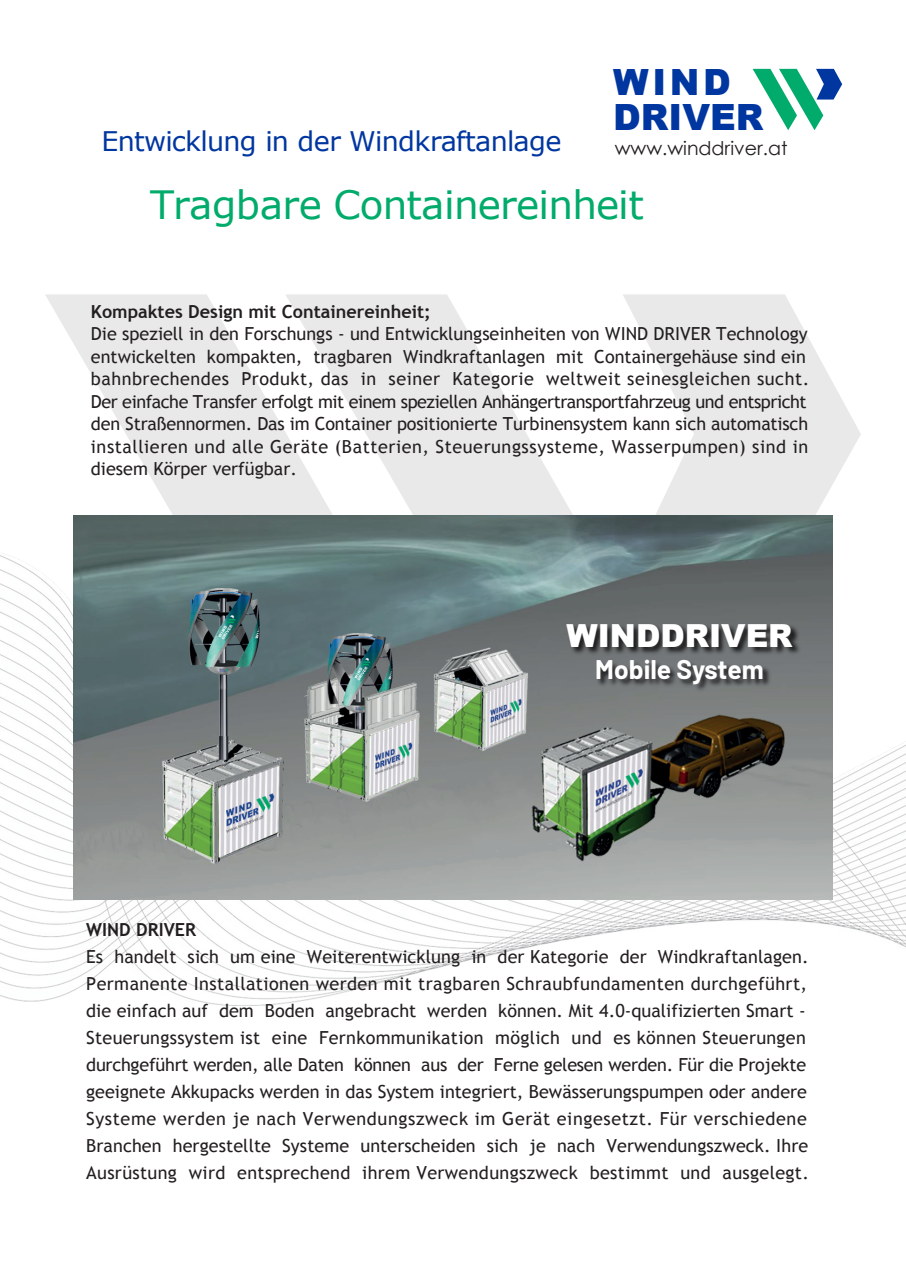
<style>
.page{position:relative;width:906px;height:1276px;background:#fff}
.page>*{position:absolute;margin:0;border:0;box-sizing:border-box;transform-origin:0 0}
.t1{font:39px "Verdana";letter-spacing:-.015em;color:#00ab6b}
.t2{font:900 36.15px/35.2px "Arial";color:#0036a0}
.t3{font:900 31.8px "Arial";color:#fff}
.t4{font:27px "Verdana";letter-spacing:-.025em;color:#0036a0}
.t5{font:700 26.25px "Barlow";color:#fff}
.t6{font:19.05px "Century Gothic";color:#231f20}
.t7{font:18px/27px "Trebuchet MS";letter-spacing:.005em;color:#231f20}
.t8{font:700 18px "Trebuchet MS";color:#231f20}
</style>
<div class="page">
<img style="left:0;top:553px;width:906px;height:452px">
<svg style="left:45px;top:294px;width:240px;height:559px;fill:#e9e9e9"></svg>
<svg style="left:285px;top:294px;width:288px;height:221px;fill:#e9e9e9"></svg>
<svg style="left:623px;top:294px;width:238px;height:280px;fill:#e9e9e9"></svg>
<svg style="left:752px;top:69px;width:90px;height:61px"></svg>
<img style="left:73px;top:515px;width:760px;height:384px">
<img style="left:564px;top:617px;width:240px;height:79px">
<h2 class="t2" style="left:613px;top:63px;width:152px">WIND<br>DRIVER</h2>
<h3 class="t4" style="left:101px;top:124px;width:462px">Entwicklung in der Windkraftanlage</h3>
<p class="t6" style="left:615px;top:135px;width:174px">www.winddriver.at</p>
<h1 class="t1" style="left:150px;top:180px;width:495px">Tragbare Containereinheit</h1>
<p class="t8" style="left:91px;top:300px;width:341px">Kompaktes Design mit Containereinheit;</p>
<p class="t7" style="left:91px;top:323px;width:720px;line-height:22.5px">Die speziell in den Forschungs - und Entwicklungseinheiten von WIND DRIVER Technology entwickelten kompakten, tragbaren Windkraftanlagen mit Containergehäuse sind ein bahnbrechendes Produkt, das in seiner Kategorie weltweit seinesgleichen sucht.<br>Der einfache Transfer erfolgt mit einem speziellen Anhängertransportfahrzeug und entspricht den Straßennormen. Das im Container positionierte Turbinensystem kann sich automatisch installieren und alle Geräte (Batterien, Steuerungssysteme, Wasserpumpen) sind in diesem Körper verfügbar.</p>
<h3 class="t3" style="left:566px;top:613px;width:228px">WINDDRIVER</h3>
<h3 class="t5" style="left:595px;top:650px;width:170px">Mobile System</h3>
<p class="t8" style="left:86px;top:918px;width:111px">WIND DRIVER</p>
<p class="t7" style="left:86px;top:943px;width:724px">Es handelt sich um eine Weiterentwicklung in der Kategorie der Windkraftanlagen.<br>Permanente Installationen werden mit tragbaren Schraubfundamenten durchgeführt, die einfach auf dem Boden angebracht werden können. Mit 4.0-qualifizierten Smart - Steuerungssystem ist eine Fernkommunikation möglich und es können Steuerungen durchgeführt werden, alle Daten können aus der Ferne gelesen werden. Für die Projekte geeignete Akkupacks werden in das System integriert, Bewässerungspumpen oder andere Systeme werden je nach Verwendungszweck im Gerät eingesetzt. Für verschiedene Branchen hergestellte Systeme unterscheiden sich je nach Verwendungszweck. Ihre Ausrüstung wird entsprechend ihrem Verwendungszweck bestimmt und ausgelegt.</p>
</div>
